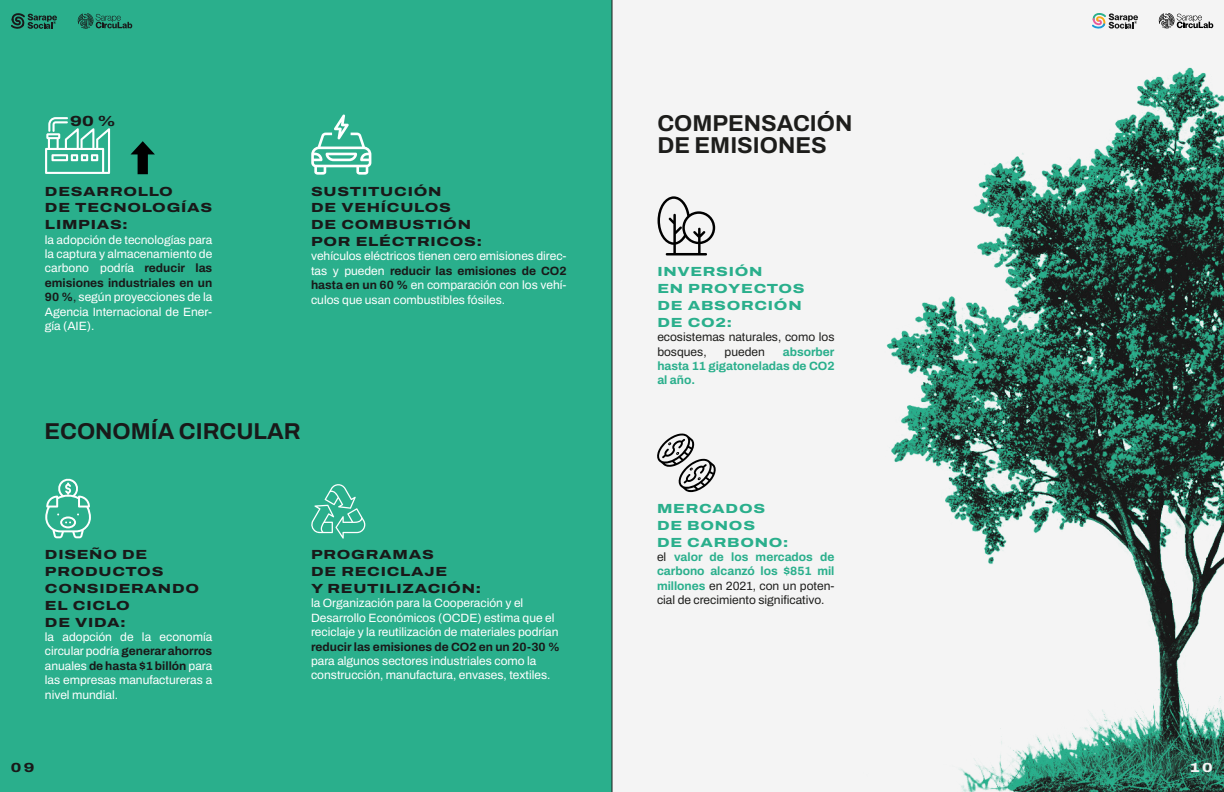
<style>
.page{position:relative;width:1224px;height:792px;background:#f4f4f4}
.page>*{position:absolute;margin:0;border:0;box-sizing:border-box;transform-origin:0 0}
.t1{font:700 23px/22px "Archivo";color:#1d1d1b}
.t2{font:700 23px "Archivo";color:#191919}
.t3{font:800 14.6px "Archivo Semi Expanded";color:#191919;scale:1.14 1}
.t4{font:800 13.2px/16.8px "Archivo Semi Expanded";letter-spacing:.05em;color:#191919;scale:1.14 1}
.t5{font:800 13.2px/16.8px "Archivo Semi Expanded";letter-spacing:.05em;color:#2aaf8c;scale:1.14 1}
.t6{font:800 13.2px "Archivo Semi Expanded";color:#f4f4f4;scale:1.14 1}
.t7{font:12px/14.4px "Archivo";color:#fff;text-align:justify}
.t8{font:700 12px/14.4px "Archivo";color:#2aaf8c;text-align:justify}
.t9{font:12px/14.4px "Archivo";color:#1d1d1b}
.t10{font:700 12px "Archivo";color:#191919}
.s1{font-weight:700;color:#191919}
.s2{color:#191919}
.s3{font-weight:400;color:#1d1d1b}
</style>
<div class="page">
<div style="left:0;top:0;width:611px;height:792px;background:#2aaf8c"></div>
<svg style="left:311px;top:484px;width:55px;height:55px"></svg>
<img style="left:886px;top:67px;width:338px;height:725px">
<svg style="left:45px;top:117px;width:65px;height:57px"></svg>
<svg style="left:311px;top:114px;width:60px;height:61px"></svg>
<svg style="left:45px;top:478px;width:46px;height:60px"></svg>
<svg style="left:658px;top:196px;width:57px;height:59px"></svg>
<svg style="left:131px;top:141px;width:24px;height:33px"></svg>
<svg style="left:11px;top:13px;width:46px;height:16px"></svg>
<svg style="left:78px;top:13px;width:54px;height:16px"></svg>
<svg style="left:1092px;top:13px;width:46px;height:16px"></svg>
<svg style="left:1159px;top:13px;width:54px;height:15px"></svg>
<hr style="left:612px;top:0;width:1px;height:792px;background:#1d1e1b">
<svg style="left:657px;top:433px;width:59px;height:59px"></svg>
<p class="t3" style="left:70px;top:110px;width:41px">90 %</p>
<p class="t4" style="left:45px;top:183px;width:148px">DESARROLLO<br>DE TECNOLOGÍAS<br>LIMPIAS:</p>
<p class="t7" style="left:45px;top:232px;width:169px">la adopción de tecnologías para la captura y almacenamiento de carbono podría <span class="s1">reducir las emisiones industriales en un 90 %</span><span class="s2">,</span> según proyecciones de la Agencia Internacional de Ener&shy;gía (AIE).</p>
<p class="t4" style="left:311px;top:183px;width:151px">SUSTITUCIÓN<br>DE VEHÍCULOS<br>DE COMBUSTIÓN<br>POR ELÉCTRICOS:</p>
<p class="t7" style="left:311px;top:249px;width:257px">vehículos eléctricos tienen cero emisiones direc&shy;tas y pueden <span class="s1">reducir las emisiones de CO2 hasta en un 60 %</span> en comparación con los vehí&shy;culos que usan combustibles fósiles.</p>
<h1 class="t2" style="left:44px;top:414px;width:258px">ECONOMÍA CIRCULAR</h1>
<p class="t4" style="left:45px;top:546px;width:137px">DISEÑO DE<br>PRODUCTOS<br>CONSIDERANDO<br>EL CICLO<br>DE VIDA:</p>
<p class="t7" style="left:45px;top:630px;width:169px">la adopción de la economía circular podría <span class="s1">generar ahorros </span>anuales <span class="s1">de hasta $1 billón</span> para las empresas manufactureras a nivel mundial.</p>
<p class="t4" style="left:311px;top:546px;width:150px">PROGRAMAS<br>DE RECICLAJE<br>Y REUTILIZACIÓN:</p>
<p class="t7" style="left:311px;top:596px;width:249px;text-align:left">la Organización para la Cooperación y el<br>Desarrollo Económicos (OCDE) estima que el reciclaje y la reutilización de materiales podrían</p>
<p class="t10" style="left:311px;top:637px;width:250px">reducir las emisiones de CO2 en un 20-30 %</p>
<p class="t7" style="left:311px;top:654px;width:241px">para algunos sectores industriales como la construcción, manufactura, envases, textiles.</p>
<h1 class="t1" style="left:657px;top:112px;width:197px">COMPENSACIÓN<br>DE EMISIONES</h1>
<p class="t5" style="left:657px;top:263px;width:131px">INVERSIÓN<br>EN PROYECTOS<br>DE ABSORCIÓN<br>DE CO2:</p>
<p class="t9" style="left:657px;top:330px;width:179px">ecosistemas naturales, como los bosques,</p>
<p class="t8" style="left:657px;top:344px;width:179px;text-indent:125px">absorber hasta 11 gigatoneladas de CO2 al año.</p>
<p class="t9" style="left:725px;top:344px;width:42px">pueden</p>
<p class="t5" style="left:657px;top:500px;width:117px">MERCADOS<br>DE BONOS<br>DE CARBONO:</p>
<p class="t8" style="left:657px;top:550px;width:179px"><span class="s3">el</span> valor de los mercados de carbono alcanzó los $851 mil millones <span class="s3">en 2021, con un poten&shy;cial de crecimiento significativo.</span></p>
<p class="t4" style="left:11px;top:759px;width:22px">09</p>
<p class="t6" style="left:1190px;top:758px;width:22px">10</p>
</div>
